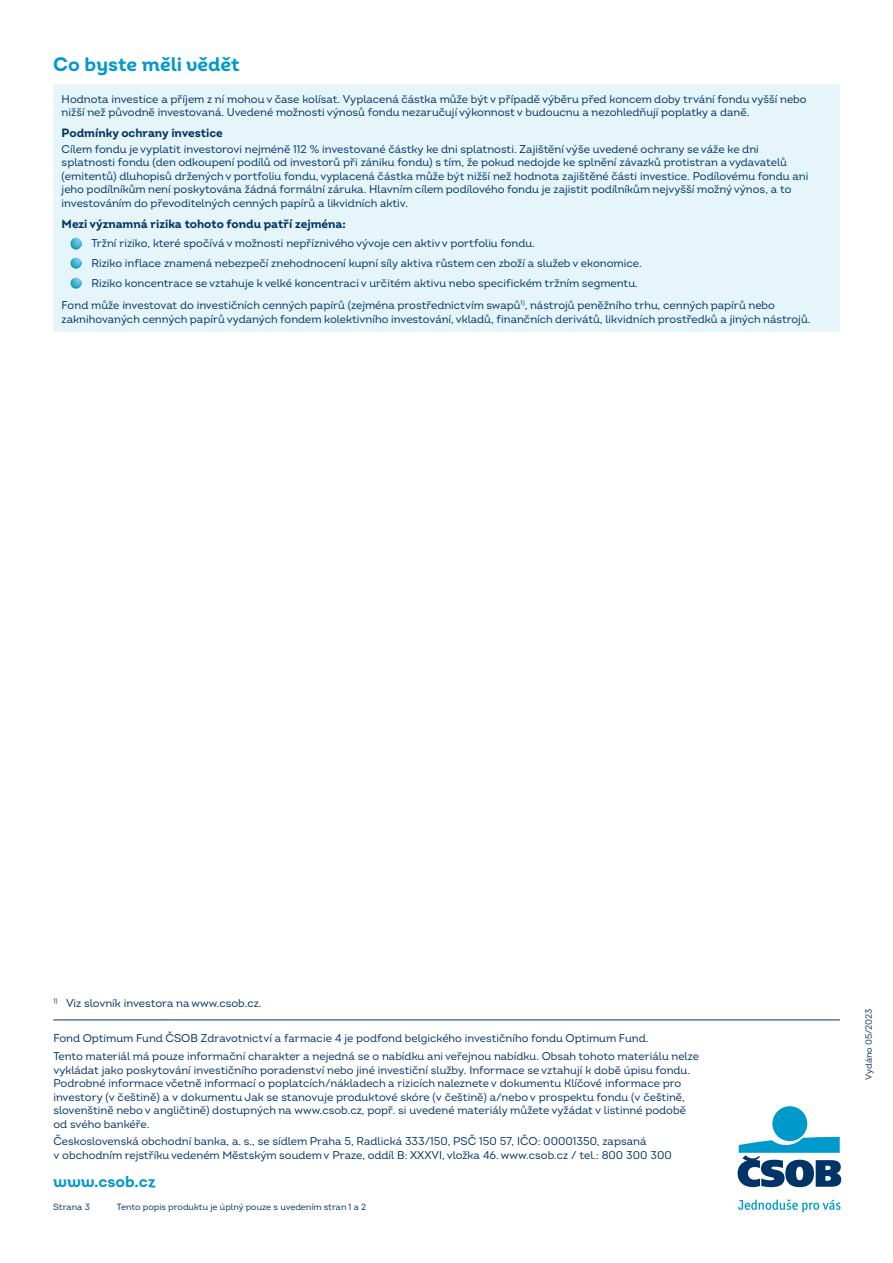
<style>
.page{position:relative;width:893px;height:1263px;background:#fff}
.page>*{position:absolute;margin:0;border:0;box-sizing:border-box;transform-origin:0 0}
.nadpis{font:19.5px "Intro Bold Alt";color:#0099cd}
.t1{font:15.9px "Intro Bold Alt";color:#0099cd}
.nadpis_mini_tmavomod{font:700 12px "Intro";color:#036}
.normal_text{font:11.25px/13.5px "Intro";color:#036}
.normal_odrazky{font:11.25px "Intro";color:#036}
.normal_text-2{font:9px "Intro";color:#036}
</style>
<div class="page">
<svg style="left:738px;top:1199px;width:102px;height:14px"></svg>
<div style="left:772px;top:1106px;width:35px;height:35px;background:#09c;border-radius:50%"></div>
<svg style="left:738px;top:1137px;width:103px;height:50px"></svg>
<div style="left:53px;top:84px;width:787px;height:247px;background:#e5f5fa"></div>
<svg style="left:70px;top:238px;width:11px;height:11px"></svg>
<svg style="left:70px;top:258px;width:11px;height:11px"></svg>
<svg style="left:70px;top:277px;width:11px;height:12px"></svg>
<hr style="left:53px;top:1019px;width:787px;height:1px;background:#036">
<p class="nadpis" style="left:53px;top:52px;width:188px">Co byste měli vědět</p>
<p class="normal_text" style="left:62px;top:92px;width:746px">Hodnota investice a příjem z ní mohou v čase kolísat. Vyplacená částka může být v případě výběru před koncem doby trvání fondu vyšší nebo nižší než původně investovaná. Uvedené možnosti výnosů fondu nezaručují výkonnost v budoucnu a nezohledňují poplatky a daně.</p>
<p class="nadpis_mini_tmavomod" style="left:62px;top:125px;width:163px">Podmínky ochrany investice</p>
<p class="normal_text" style="left:62px;top:142px;width:748px">Cílem fondu je vyplatit investorovi nejméně 112 % investované částky ke dni splatnosti. Zajištění výše uvedené ochrany se váže ke dni splatnosti fondu (den odkoupení podílů od investorů při zániku fondu) s tím, že pokud nedojde ke splnění závazků protistran a vydavatelů (emitentů) dluhopisů držených v portfoliu fondu, vyplacená částka může být nižší než hodnota zajištěné části investice. Podílovému fondu ani jeho podílníkům není poskytována žádná formální záruka. Hlavním cílem podílového fondu je zajistit podílníkům nejvyšší možný výnos, a to investováním do převoditelných cenných papírů a likvidních aktiv.</p>
<p class="nadpis_mini_tmavomod" style="left:62px;top:216px;width:286px">Mezi významná rizika tohoto fondu patří zejména:</p>
<p class="normal_odrazky" style="left:91px;top:237px;width:445px">Tržní riziko, které spočívá v možnosti nepříznivého vývoje cen aktiv v portfoliu fondu.</p>
<p class="normal_odrazky" style="left:91px;top:257px;width:552px">Riziko inflace znamená nebezpečí znehodnocení kupní síly aktiva růstem cen zboží a služeb v ekonomice.</p>
<p class="normal_odrazky" style="left:91px;top:276px;width:548px">Riziko koncentrace se vztahuje k velké koncentraci v určitém aktivu nebo specifickém tržním segmentu.</p>
<p class="normal_text" style="left:62px;top:298px;width:750px">Fond může investovat do investičních cenných papírů (zejména prostřednictvím swapů<sup>1)</sup>, nástrojů peněžního trhu, cenných papírů nebo zaknihovaných cenných papírů vydaných fondem kolektivního investování, vkladů, finančních derivátů, likvidních prostředků a jiných nástrojů.</p>
<p class="normal_text" style="left:53px;top:996px;width:210px"><sup>1)</sup> Viz slovník investora na www.csob.cz.</p>
<p class="normal_text" style="left:53px;top:1031px;width:597px">Fond Optimum Fund ČSOB Zdravotnictví a farmacie 4 je podfond belgického investičního fondu Optimum Fund.</p>
<p class="normal_text" style="left:53px;top:1049px;width:647px">Tento materiál má pouze informační charakter a nejedná se o nabídku ani veřejnou nabídku. Obsah tohoto materiálu nelze vykládat jako poskytování investičního poradenství nebo jiné investiční služby. Informace se vztahují k době úpisu fondu.<br>Podrobné informace včetně informací o poplatcích/nákladech a rizicích naleznete v dokumentu Klíčové informace pro investory (v češtině) a v dokumentu Jak se stanovuje produktové skóre (v češtině) a/nebo v prospektu fondu (v češtině, slovenštině nebo v angličtině) dostupných na www.csob.cz, popř. si uvedené materiály můžete vyžádat v listinné podobě od svého bankéře.</p>
<p class="normal_text" style="left:53px;top:1134px;width:620px">Československá obchodní banka, a. s., se sídlem Praha 5, Radlická 333/150, PSČ 150 57, IČO: 00001350, zapsaná<br>v obchodním rejstříku vedeném Městským soudem v Praze, oddíl B: XXXVI, vložka 46. www.csob.cz / tel.: 800 300 300</p>
<h2 class="t1" style="left:53px;top:1171px;width:104px">www.csob.cz</h2>
<p class="normal_text-2" style="left:53px;top:1201px;width:38px">Strana 3</p>
<p class="normal_text-2" style="left:117px;top:1201px;width:251px">Tento popis produktu je úplný pouze s uvedením stran 1 a 2</p>
<p class="normal_text-2" style="left:863px;top:1080px;width:73px;rotate:-90deg">Vydáno 05/2023</p>
</div>
